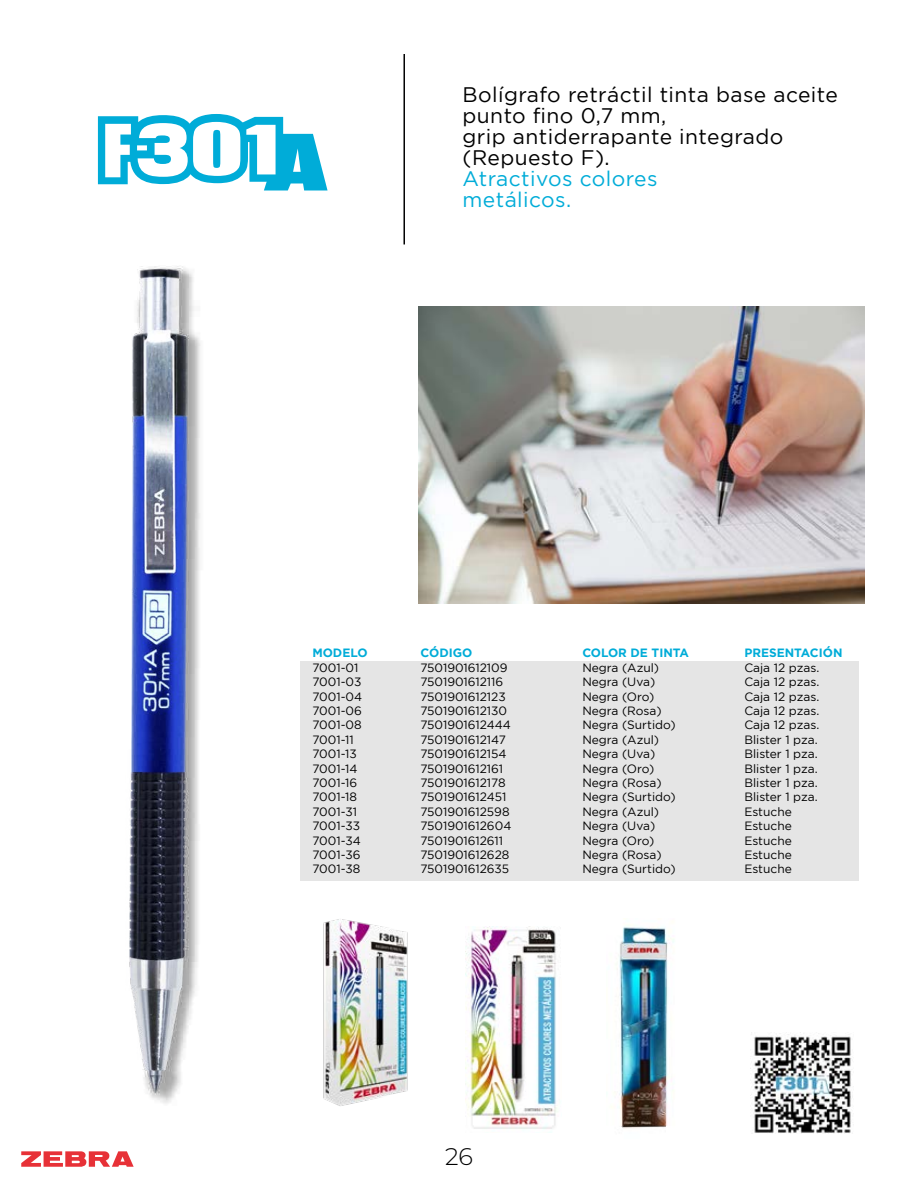
<style>
.page{position:relative;width:918px;height:1188px;background:#fff}
.page>*{position:absolute;margin:0;border:0;box-sizing:border-box;transform-origin:0 0}
.t1{font:300 24px "Montserrat";color:#000}
.t2{font:21px/21px "Homepage Baukasten";letter-spacing:.02em;color:#000}
.t3{font:21px/21px "Homepage Baukasten";letter-spacing:.02em;color:#00acd8}
.t4{font:12px "Homepage Baukasten";color:#000}
.t5{font:700 12px "Homepage Baukasten";color:#00acd8}
</style>
<div class="page">
<svg style="left:21px;top:1151px;width:113px;height:16px"></svg>
<hr style="left:403px;top:54px;width:2px;height:190px;background:#020203">
<div style="left:301px;top:662px;width:558px;height:219px;background:#e5e5e5"></div>
<img style="left:129px;top:266px;width:72px;height:838px">
<img style="left:323px;top:919px;width:85px;height:187px">
<img style="left:465px;top:927px;width:92px;height:202px">
<img style="left:750px;top:1033px;width:103px;height:100px">
<img style="left:419px;top:307px;width:445px;height:297px">
<svg style="left:98px;top:114px;width:230px;height:77px"></svg>
<img style="left:611px;top:926px;width:63px;height:203px">
<h2 class="t2" style="left:463px;top:84px;width:377px">Bolígrafo retráctil tinta base aceite punto fino 0,7 mm,<br>grip antiderrapante integrado (Repuesto F).</h2>
<h2 class="t3" style="left:463px;top:168px;width:197px">Atractivos colores metálicos.</h2>
<p class="t5" style="left:312px;top:646px;width:57px">MODELO</p>
<p class="t5" style="left:420px;top:646px;width:54px">CÓDIGO</p>
<p class="t5" style="left:582px;top:646px;width:108px">COLOR DE TINTA</p>
<p class="t5" style="left:744px;top:646px;width:100px">PRESENTACIÓN</p>
<p class="t4" style="left:312px;top:661px;width:48px">7001-01</p>
<p class="t4" style="left:420px;top:661px;width:89px">7501901612109</p>
<p class="t4" style="left:582px;top:661px;width:78px">Negra (Azul)</p>
<p class="t4" style="left:744px;top:661px;width:76px">Caja 12 pzas.</p>
<p class="t4" style="left:312px;top:675px;width:51px">7001-03</p>
<p class="t4" style="left:420px;top:675px;width:84px">7501901612116</p>
<p class="t4" style="left:582px;top:675px;width:74px">Negra (Uva)</p>
<p class="t4" style="left:744px;top:675px;width:76px">Caja 12 pzas.</p>
<p class="t4" style="left:312px;top:690px;width:51px">7001-04</p>
<p class="t4" style="left:420px;top:690px;width:87px">7501901612123</p>
<p class="t4" style="left:582px;top:690px;width:73px">Negra (Oro)</p>
<p class="t4" style="left:744px;top:690px;width:76px">Caja 12 pzas.</p>
<p class="t4" style="left:312px;top:704px;width:51px">7001-06</p>
<p class="t4" style="left:420px;top:704px;width:88px">7501901612130</p>
<p class="t4" style="left:582px;top:704px;width:81px">Negra (Rosa)</p>
<p class="t4" style="left:744px;top:704px;width:76px">Caja 12 pzas.</p>
<p class="t4" style="left:312px;top:719px;width:51px">7001-08</p>
<p class="t4" style="left:420px;top:719px;width:92px">7501901612444</p>
<p class="t4" style="left:582px;top:719px;width:95px">Negra (Surtido)</p>
<p class="t4" style="left:744px;top:719px;width:76px">Caja 12 pzas.</p>
<p class="t4" style="left:312px;top:733px;width:43px">7001-11</p>
<p class="t4" style="left:420px;top:733px;width:87px">7501901612147</p>
<p class="t4" style="left:582px;top:733px;width:78px">Negra (Azul)</p>
<p class="t4" style="left:744px;top:733px;width:75px">Blister 1 pza.</p>
<p class="t4" style="left:312px;top:747px;width:46px">7001-13</p>
<p class="t4" style="left:420px;top:747px;width:88px">7501901612154</p>
<p class="t4" style="left:582px;top:747px;width:74px">Negra (Uva)</p>
<p class="t4" style="left:744px;top:747px;width:75px">Blister 1 pza.</p>
<p class="t4" style="left:312px;top:762px;width:47px">7001-14</p>
<p class="t4" style="left:420px;top:762px;width:84px">7501901612161</p>
<p class="t4" style="left:582px;top:762px;width:73px">Negra (Oro)</p>
<p class="t4" style="left:744px;top:762px;width:75px">Blister 1 pza.</p>
<p class="t4" style="left:312px;top:776px;width:46px">7001-16</p>
<p class="t4" style="left:420px;top:776px;width:87px">7501901612178</p>
<p class="t4" style="left:582px;top:776px;width:81px">Negra (Rosa)</p>
<p class="t4" style="left:744px;top:776px;width:75px">Blister 1 pza.</p>
<p class="t4" style="left:312px;top:791px;width:46px">7001-18</p>
<p class="t4" style="left:420px;top:791px;width:88px">7501901612451</p>
<p class="t4" style="left:582px;top:791px;width:95px">Negra (Surtido)</p>
<p class="t4" style="left:744px;top:791px;width:75px">Blister 1 pza.</p>
<p class="t4" style="left:312px;top:805px;width:46px">7001-31</p>
<p class="t4" style="left:420px;top:805px;width:91px">7501901612598</p>
<p class="t4" style="left:582px;top:805px;width:78px">Negra (Azul)</p>
<p class="t4" style="left:744px;top:805px;width:49px">Estuche</p>
<p class="t4" style="left:312px;top:819px;width:49px">7001-33</p>
<p class="t4" style="left:420px;top:819px;width:93px">7501901612604</p>
<p class="t4" style="left:582px;top:819px;width:74px">Negra (Uva)</p>
<p class="t4" style="left:744px;top:819px;width:49px">Estuche</p>
<p class="t4" style="left:312px;top:834px;width:50px">7001-34</p>
<p class="t4" style="left:420px;top:834px;width:84px">7501901612611</p>
<p class="t4" style="left:582px;top:834px;width:73px">Negra (Oro)</p>
<p class="t4" style="left:744px;top:834px;width:49px">Estuche</p>
<p class="t4" style="left:312px;top:848px;width:50px">7001-36</p>
<p class="t4" style="left:420px;top:848px;width:91px">7501901612628</p>
<p class="t4" style="left:582px;top:848px;width:81px">Negra (Rosa)</p>
<p class="t4" style="left:744px;top:848px;width:49px">Estuche</p>
<p class="t4" style="left:312px;top:863px;width:50px">7001-38</p>
<p class="t4" style="left:420px;top:863px;width:90px">7501901612635</p>
<p class="t4" style="left:582px;top:863px;width:95px">Negra (Surtido)</p>
<p class="t4" style="left:744px;top:863px;width:49px">Estuche</p>
<h1 class="t1" style="left:445px;top:1140px;width:29px">26</h1>
</div>
